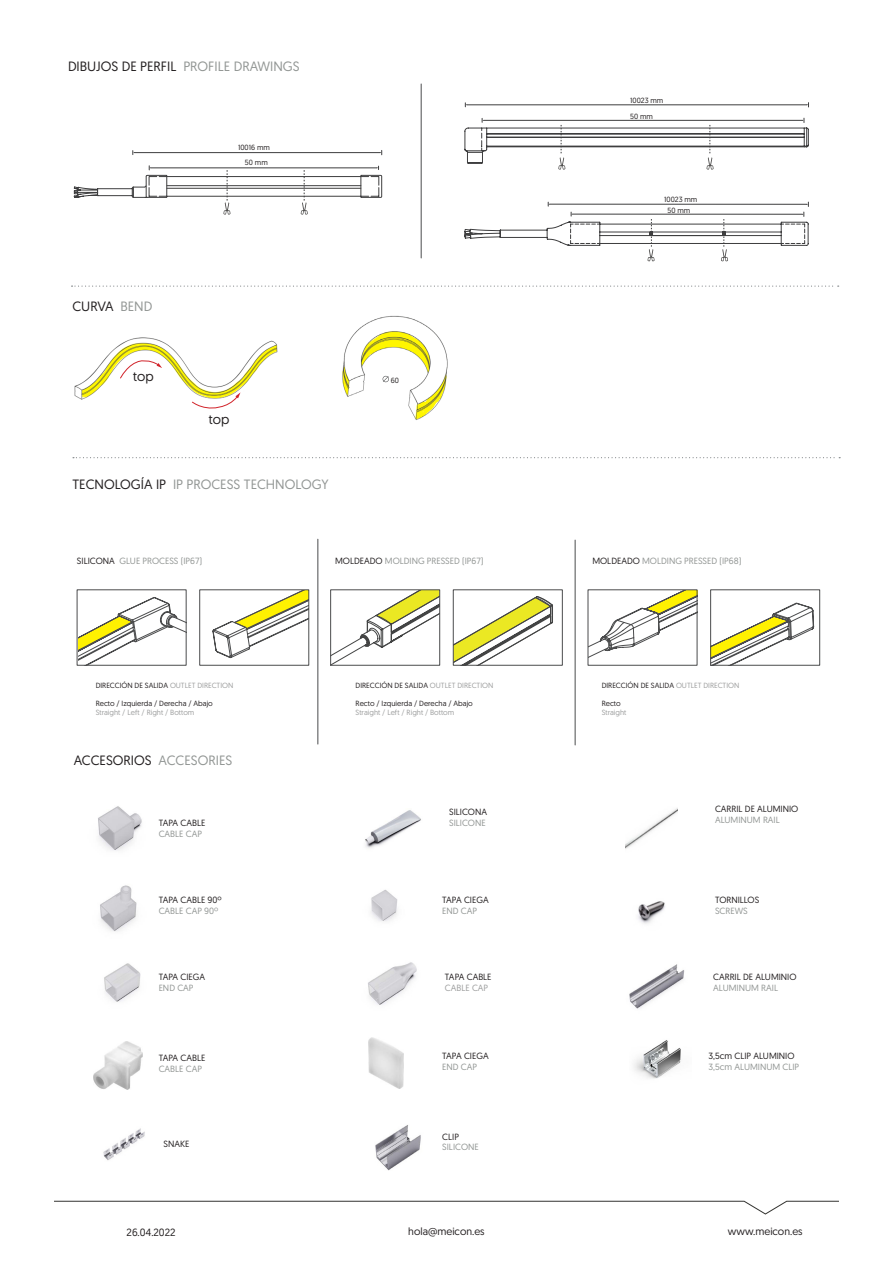
<style>
.page{position:relative;width:893px;height:1263px;background:#fff}
.page>*{position:absolute;margin:0;border:0;box-sizing:border-box;transform-origin:0 0}
.t1{font:13.5px "Geomanist";color:#231f20}
.t2{font:13.5px "Geomanist";color:#929694}
.Rectángulo_1{font:10.5px "Geomanist";color:#231f20}
.t3{font:10.05px "Courier";color:#4b4c4d}
.t4{font:9px "Geomanist";color:#929694}
.t5{font:9px "Geomanist";color:#231f20}
.t6{font:9px "Geomanist";color:#9d9e9e}
.t7{font:7.5px "Geomanist";color:#231f20}
.t8{font:7.5px "Geomanist";color:#9d9e9e}
.s1{color:#929694}
.s2{color:#231f20}
.s3{color:#9d9e9e}
</style>
<div class="page">
<img style="left:341px;top:315px;width:107px;height:105px">
<img style="left:71px;top:285px;width:260px;height:174px">
<svg style="left:54px;top:1201px;width:785px;height:13px"></svg>
<hr style="left:134px;top:152px;width:246px;height:1px;background:#3e3e3f">
<hr style="left:550px;top:204px;width:257px;height:1px;background:#3e3e3f">
<hr style="left:467px;top:105px;width:340px;height:1px;background:#3e3e3f">
<svg style="left:464px;top:212px;width:344px;height:49px"></svg>
<svg style="left:464px;top:118px;width:345px;height:52px"></svg>
<svg style="left:74px;top:166px;width:308px;height:49px"></svg>
<hr style="left:421px;top:84px;width:1px;height:174px;background:#4b4c4d">
<svg style="left:383px;top:376px;width:6px;height:6px"></svg>
<svg style="left:71px;top:286px;width:768px;height:2px"></svg>
<svg style="left:73px;top:457px;width:767px;height:1px"></svg>
<svg style="left:590px;top:592px;width:105px;height:65px"></svg>
<svg style="left:712px;top:603px;width:102px;height:60px"></svg>
<div style="left:710px;top:590px;width:110px;height:75px;border:1px solid #4b4c4d"></div>
<svg style="left:332px;top:592px;width:106px;height:71px"></svg>
<div style="left:330px;top:590px;width:110px;height:75px;border:1px solid #4b4c4d"></div>
<svg style="left:455px;top:596px;width:98px;height:67px"></svg>
<svg style="left:79px;top:597px;width:105px;height:66px"></svg>
<svg style="left:213px;top:592px;width:94px;height:66px"></svg>
<hr style="left:318px;top:539px;width:1px;height:205px;background:#4b4c4d">
<hr style="left:575px;top:540px;width:1px;height:205px;background:#4b4c4d">
<img style="left:98px;top:806px;width:44px;height:45px">
<img style="left:100px;top:885px;width:37px;height:47px">
<img style="left:368px;top:962px;width:49px;height:43px">
<img style="left:369px;top:1037px;width:35px;height:51px">
<img style="left:375px;top:1125px;width:46px;height:46px">
<img style="left:629px;top:964px;width:56px;height:45px">
<img style="left:626px;top:808px;width:51px;height:41px">
<img style="left:638px;top:901px;width:27px;height:23px">
<img style="left:104px;top:963px;width:37px;height:39px">
<img style="left:94px;top:1041px;width:48px;height:49px">
<img style="left:103px;top:1128px;width:42px;height:33px">
<img style="left:634px;top:1040px;width:47px;height:39px">
<img style="left:365px;top:810px;width:56px;height:38px">
<img style="left:371px;top:889px;width:27px;height:33px">
<svg style="left:120px;top:359px;width:42px;height:20px"></svg>
<svg style="left:192px;top:392px;width:48px;height:21px"></svg>
<div style="left:131px;top:371px;width:39px;height:13px;background:#fff"></div>
<p class="t1" style="left:68px;top:57px;width:233px">DIBUJOS DE PERFIL <span class="s1">PROFILE DRAWINGS</span></p>
<p class="t7" style="left:238px;top:142px;width:33px">10016 mm</p>
<p class="t7" style="left:245px;top:158px;width:24px">50 mm</p>
<p class="t1" style="left:72px;top:298px;width:81px">CURVA <span class="s1">BEND</span></p>
<p class="t1" style="left:133px;top:367px;width:22px">top</p>
<h3 class="t3" style="left:130px;top:373px;width:37px">r“¥ƒ</h3>
<p class="t1" style="left:209px;top:410px;width:22px">top</p>
<p class="t2" style="left:72px;top:475px;width:258px"><span class="s2">TECNOLOGÍA IP</span> IP PROCESS TECHNOLOGY</p>
<p class="t7" style="left:391px;top:375px;width:10px">60</p>
<p class="t7" style="left:630px;top:96px;width:35px">10023 mm</p>
<p class="t7" style="left:630px;top:111px;width:24px">50 mm</p>
<p class="t7" style="left:664px;top:194px;width:35px">10023 mm</p>
<p class="t7" style="left:667px;top:206px;width:24px">50 mm</p>
<p class="t4" style="left:77px;top:555px;width:127px"><span class="s2">SILICONA</span> GLUE PROCESS (IP67)</p>
<p class="t4" style="left:335px;top:555px;width:150px"><span class="s2">MOLDEADO</span> MOLDING PRESSED (IP67)</p>
<p class="t4" style="left:592px;top:555px;width:150px"><span class="s2">MOLDEADO</span> MOLDING PRESSED (IP68)</p>
<p class="t7" style="left:96px;top:680px;width:139px">DIRECCIÓN DE SALIDA <span class="s3">OUTLET DIRECTION</span></p>
<p class="t7" style="left:96px;top:698px;width:119px">Recto / Izquierda / Derecha / Abajo</p>
<p class="t8" style="left:96px;top:707px;width:100px">Straight / Left / Right / Bottom</p>
<p class="t1" style="left:74px;top:751px;width:160px">ACCESORIOS <span class="s1">ACCESORIES</span></p>
<p class="t5" style="left:159px;top:817px;width:48px">TAPA CABLE</p>
<p class="t4" style="left:159px;top:827px;width:45px">CABLE CAP</p>
<p class="t5" style="left:159px;top:894px;width:65px">TAPA CABLE 90º</p>
<p class="t4" style="left:159px;top:905px;width:61px">CABLE CAP 90º</p>
<p class="t5" style="left:159px;top:971px;width:48px">TAPA CIEGA</p>
<p class="t4" style="left:159px;top:982px;width:36px">END CAP</p>
<p class="t5" style="left:159px;top:1052px;width:48px">TAPA CABLE</p>
<p class="t4" style="left:159px;top:1063px;width:45px">CABLE CAP</p>
<p class="t5" style="left:163px;top:1138px;width:27px">SNAKE</p>
<p class="Rectángulo_1" style="left:127px;top:1225px;width:50px">26.04.2022</p>
<p class="t7" style="left:356px;top:680px;width:139px">DIRECCIÓN DE SALIDA <span class="s3">OUTLET DIRECTION</span></p>
<p class="t7" style="left:356px;top:698px;width:119px">Recto / Izquierda / Derecha / Abajo</p>
<p class="t8" style="left:356px;top:707px;width:100px">Straight / Left / Right / Bottom</p>
<p class="t7" style="left:602px;top:680px;width:139px">DIRECCIÓN DE SALIDA <span class="s3">OUTLET DIRECTION</span></p>
<p class="t7" style="left:602px;top:698px;width:20px">Recto</p>
<p class="t8" style="left:602px;top:707px;width:26px">Straight</p>
<p class="t5" style="left:449px;top:806px;width:39px">SILICONA</p>
<p class="t4" style="left:449px;top:817px;width:38px">SILICONE</p>
<p class="t5" style="left:715px;top:803px;width:85px">CARRIL DE ALUMINIO</p>
<p class="t4" style="left:715px;top:813px;width:66px">ALUMINUM RAIL</p>
<p class="t5" style="left:442px;top:894px;width:48px">TAPA CIEGA</p>
<p class="t4" style="left:442px;top:905px;width:36px">END CAP</p>
<p class="t5" style="left:715px;top:894px;width:46px">TORNILLOS</p>
<p class="t4" style="left:715px;top:905px;width:34px">SCREWS</p>
<p class="t5" style="left:445px;top:971px;width:48px">TAPA CABLE</p>
<p class="t6" style="left:445px;top:982px;width:45px">CABLE CAP</p>
<p class="t5" style="left:713px;top:971px;width:85px">CARRIL DE ALUMINIO</p>
<p class="t4" style="left:713px;top:982px;width:66px">ALUMINUM RAIL</p>
<p class="t5" style="left:442px;top:1050px;width:48px">TAPA CIEGA</p>
<p class="t4" style="left:442px;top:1061px;width:36px">END CAP</p>
<p class="t5" style="left:708px;top:1050px;width:88px">3,5cm CLIP ALUMINIO</p>
<p class="t4" style="left:708px;top:1061px;width:92px">3,5cm ALUMINUM CLIP</p>
<p class="t5" style="left:442px;top:1131px;width:18px">CLIP</p>
<p class="t4" style="left:442px;top:1141px;width:38px">SILICONE</p>
<p class="Rectángulo_1" style="left:408px;top:1225px;width:78px">hola@meicon.es</p>
<p class="Rectángulo_1" style="left:728px;top:1225px;width:76px">www.meicon.es</p>
</div>
